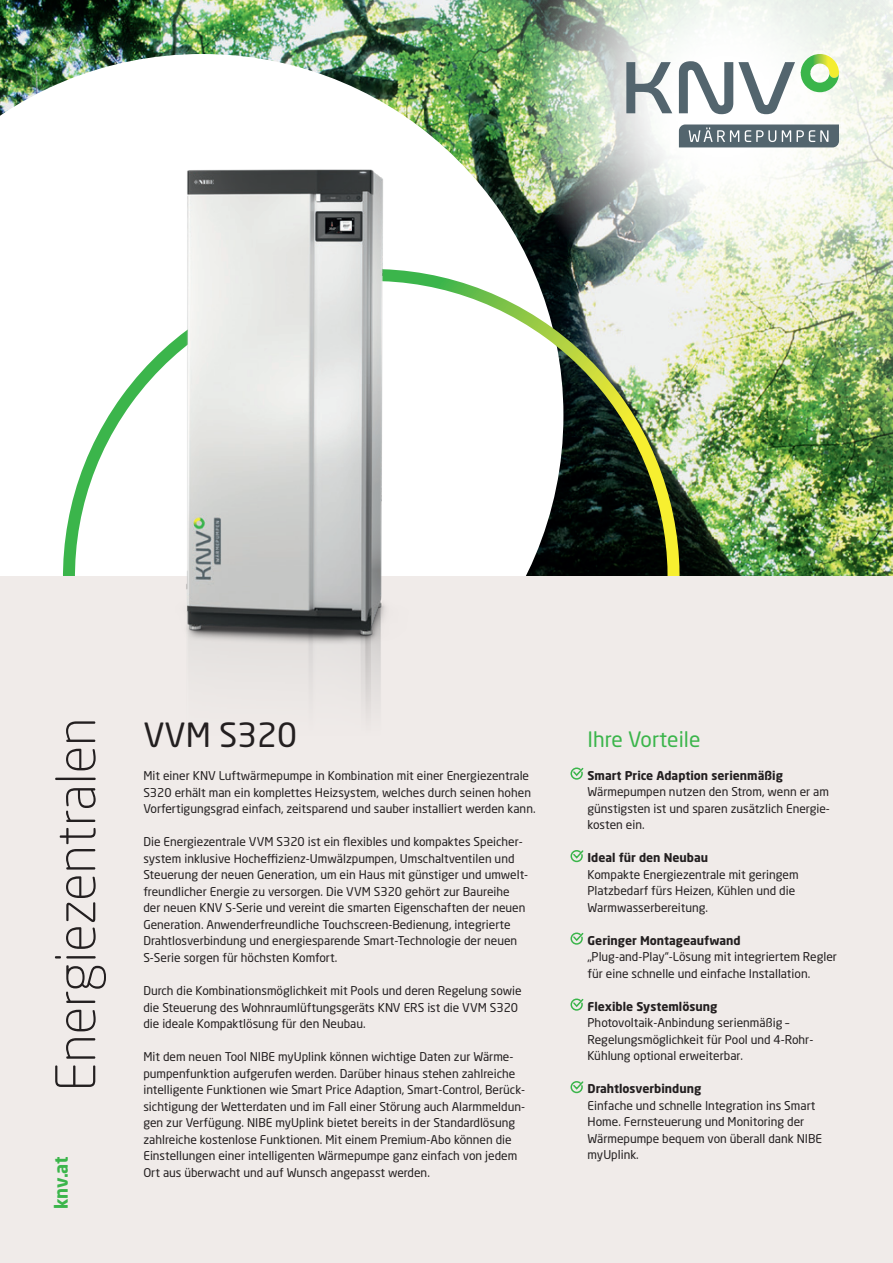
<style>
.page{position:relative;width:893px;height:1263px;background:#fff}
.page>*{position:absolute;margin:0;border:0;box-sizing:border-box;transform-origin:0 0}
.t1{font:300 54px "Neo Sans W1 G";color:#231f20}
.t2{font:33px "Neo Sans W1 G";color:#231f20}
.t3{font:21px "Neo Sans W1 G";color:#3bb54b}
.t4{font:700 18px "Neo Sans W1 G";color:#3bb54b}
.t5{font:12px/16.5px "Neo Sans W1 G";color:#231f20}
.t6{font:700 12px "Neo Sans W1 G";color:#231f20}
</style>
<div class="page">
<img style="left:0;top:0;width:893px;height:576px">
<img style="left:0;top:54px;width:519px;height:522px">
<svg style="left:12px;top:218px;width:719px;height:358px"></svg>
<div style="left:0;top:576px;width:893px;height:687px;background:#f0ebe9"></div>
<svg style="left:570px;top:767px;width:14px;height:13px"></svg>
<svg style="left:570px;top:850px;width:14px;height:13px"></svg>
<svg style="left:570px;top:932px;width:14px;height:13px"></svg>
<svg style="left:570px;top:998px;width:14px;height:13px"></svg>
<svg style="left:570px;top:1081px;width:14px;height:13px"></svg>
<img style="left:308px;top:677px;width:73px;height:37px">
<img style="left:91px;top:111px;width:381px;height:566px">
<img style="left:519px;top:0;width:374px;height:316px">
<svg style="left:626px;top:62px;width:46px;height:51px"></svg>
<svg style="left:679px;top:61px;width:116px;height:53px"></svg>
<svg style="left:679px;top:124px;width:160px;height:23px;background:#6c7b83"></svg>
<svg style="left:801px;top:54px;width:38px;height:38px"></svg>
<h1 class="t1" style="left:42px;top:1091px;width:375px;rotate:-90deg">Energiezentralen</h1>
<h3 class="t3" style="left:587px;top:726px;width:114px">Ihre Vorteile</h3>
<h2 class="t2" style="left:143px;top:715px;width:155px">VVM S320</h2>
<p class="t5" style="left:143px;top:768px;width:394px">Mit einer KNV Luftwärmepumpe in Kombination mit einer Energiezentrale<br>S320 erhält man ein komplettes Heizsystem, welches durch seinen hohen<br>Vorfertigungsgrad einfach, zeitsparend und sauber installiert werden kann.</p>
<p class="t5" style="left:143px;top:834px;width:386px">Die Energiezentrale VVM S320 ist ein flexibles und kompaktes Speicher&shy;system inklusive Hocheffizienz-Umwälzpumpen, Umschaltventilen und Steuerung der neuen Generation, um ein Haus mit günstiger und umwelt&shy;freundlicher Energie zu versorgen. Die VVM S320 gehört zur Baureihe der neuen KNV S-Serie und vereint die smarten Eigenschaften der neuen Generation. Anwenderfreundliche Touchscreen-Bedienung, integrierte Drahtlosverbindung und energiesparende Smart-Technologie der neuen S-Serie sorgen für höchsten Komfort.</p>
<p class="t5" style="left:143px;top:982px;width:380px">Durch die Kombinationsmöglichkeit mit Pools und deren Regelung sowie die Steuerung des Wohnraumlüftungsgeräts KNV ERS ist die VVM S320 die ideale Kompaktlösung für den Neubau.</p>
<p class="t5" style="left:143px;top:1048px;width:383px">Mit dem neuen Tool NIBE myUplink können wichtige Daten zur Wärme&shy;pumpenfunktion aufgerufen werden. Darüber hinaus stehen zahlreiche intelligente Funktionen wie Smart Price Adaption, Smart-Control, Berück&shy;sichtigung der Wetterdaten und im Fall einer Störung auch Alarmmeldun&shy;gen zur Verfügung. NIBE myUplink bietet bereits in der Standardlösung zahlreiche kostenlose Funktionen. Mit einem Premium-Abo können die Einstellungen einer intelligenten Wärmepumpe ganz einfach von jedem Ort aus überwacht und auf Wunsch angepasst werden.</p>
<p class="t6" style="left:587px;top:767px;width:197px">Smart Price Adaption serienmäßig</p>
<p class="t5" style="left:587px;top:783px;width:244px;text-align:justify">Wärmepumpen nutzen den Strom, wenn er am günstigsten ist und sparen zusätzlich Energie&shy;kosten ein.</p>
<p class="t6" style="left:587px;top:850px;width:122px">Ideal für den Neubau</p>
<p class="t5" style="left:587px;top:866px;width:213px">Kompakte Energiezentrale mit geringem<br>Platzbedarf fürs Heizen, Kühlen und die<br>Warmwasserbereitung.</p>
<p class="t6" style="left:587px;top:932px;width:155px">Geringer Montageaufwand</p>
<p class="t5" style="left:587px;top:948px;width:251px">„Plug-and-Play“-Lösung mit integriertem Regler für eine schnelle und einfache Installation.</p>
<p class="t6" style="left:587px;top:998px;width:131px">Flexible Systemlösung</p>
<p class="t5" style="left:587px;top:1014px;width:227px">Photovoltaik-Anbindung serienmäßig –<br>Regelungsmöglichkeit für Pool und 4-Rohr-<br>Kühlung optional erweiterbar.</p>
<p class="t6" style="left:587px;top:1081px;width:115px">Drahtlosverbindung</p>
<p class="t5" style="left:587px;top:1097px;width:236px">Einfache und schnelle Integration ins Smart Home. Fernsteuerung und Monitoring der Wärmepumpe bequem von überall dank NIBE myUplink.</p>
<h3 class="t4" style="left:50px;top:1209px;width:54px;rotate:-90deg">knv.at</h3>
</div>
